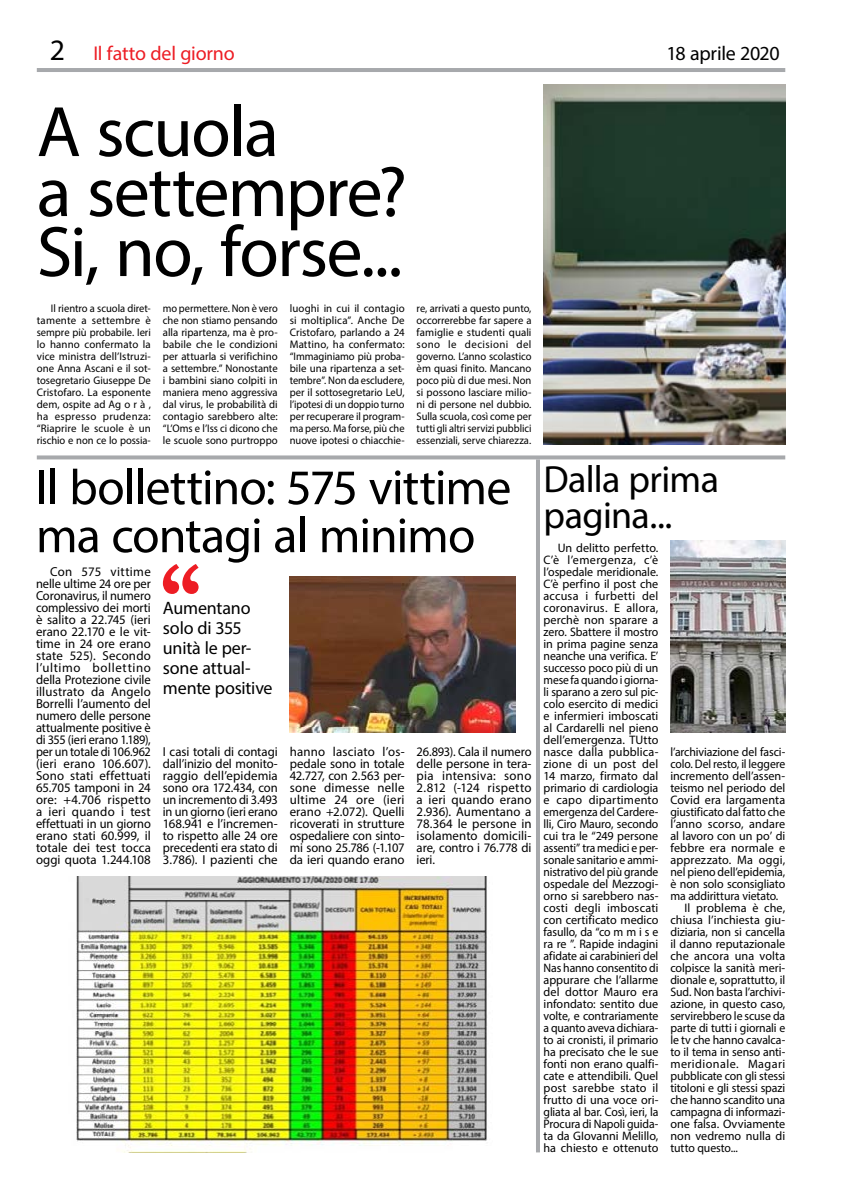
<style>
.page{position:relative;width:842px;height:1191px;background:#fff}
.page>*{position:absolute;margin:0;border:0;box-sizing:border-box;transform-origin:0 0}
.t1{font:72px/60px "Myriad Pro";letter-spacing:-.025em;color:#000}
.t2{font:50px/48px "Myriad Pro";letter-spacing:-.02em;color:#000}
.t3{font:38px/36px "Myriad Pro";letter-spacing:-.02em;color:#000}
.t4{font:20px "Myriad Pro";letter-spacing:-.01em;color:#ed1d24}
.t5{font:20px "Myriad Pro";letter-spacing:-.015em;color:#000}
.t6{font:18px/20px "Myriad Pro";letter-spacing:-.01em;color:#000}
.t7{font:13px/12px "Myriad Pro";color:#000;text-align:justify}
.t8{font:13px/12px "Myriad Pro";color:#000;text-align:justify;scale:.96 1}
.t9{font:12.3px/12px "Myriad Pro";letter-spacing:-.005em;color:#000;text-align:justify}
.t10{font:12.3px "Myriad Pro";letter-spacing:-.005em;color:#000;scale:.96 1}
.t11{font:12.3px "Myriad Pro";letter-spacing:.015em;color:#000}
.t12{font:12.3px "Myriad Pro";letter-spacing:-.005em;color:#000;scale:.95 1}
.t13{font:12.3px "Myriad Pro";letter-spacing:.035em;color:#000}
.t14{font:11px/12px "Myriad Pro";color:#000;text-align:justify;scale:.96 1}
.t15{font:11px/12px "Myriad Pro";color:#000;text-align:justify}
.t16{font:11px/12px "Myriad Pro";color:#000;text-align:justify;scale:.95 1}
.s1{font-size:29.7px;color:#000}
</style>
<div class="page">
<img style="left:543px;top:84px;width:242px;height:360px">
<img style="left:76px;top:876px;width:411px;height:276px">
<img style="left:670px;top:540px;width:115px;height:192px">
<img style="left:290px;top:576px;width:226px;height:156px">
<hr style="left:536px;top:459px;width:4px;height:693px;background:#a7a9ac">
<svg style="left:37px;top:455px;width:748px;height:4px;background:#b1b2b5"></svg>
<hr style="left:37px;top:68px;width:748px;height:4px;background:#a7a9ac">
<svg style="left:163px;top:564px;width:36px;height:30px"></svg>
<h3 class="t4" style="left:50px;top:41px;width:187px"><span class="s1">2</span> Il fatto del giorno</h3>
<h3 class="t5" style="left:667px;top:41px;width:115px">18 aprile 2020</h3>
<h1 class="t1" style="left:37px;top:101px;width:372px">A scuola<br>a settempre?<br>Si, no, forse...</h1>
<p class="t14" style="left:37px;top:302px;width:120px;text-indent:14px">Il rientro a scuola diret&shy;tamente a settembre è sempre più probabile. Ieri lo hanno confermato la vice ministra dell’Istruzi&shy;one Anna Ascani e il sot&shy;tosegretario Giuseppe De Cristofaro. La esponente dem, ospite ad Ag o r à , ha espresso prudenza: “Riaprire le scuole è un rischio e non ce lo possia-</p>
<p class="t16" style="left:163px;top:302px;width:122px">mo permettere. Non è vero che non stiamo pensando alla ripartenza, ma è pro&shy;babile che le condizioni per attuarla si verifichino a settembre.” Nonostante i bambini siano colpiti in maniera meno aggressiva dal virus, le probabilità di contagio sarebbero alte: “L’Oms e l’Iss ci dicono che le scuole sono purtroppo</p>
<p class="t15" style="left:290px;top:302px;width:116px">luoghi in cui il contagio si moltiplica”. Anche De Cristofaro, parlando a 24<br>Mattino, ha confermato: “Immaginiamo più proba&shy;bile una ripartenza a set&shy;tembre”. Non da escludere, per il sottosegretario LeU, l’ipotesi di un doppio turno per recuperare il program&shy;ma perso. Ma forse, più che nuove ipotesi o chiacchie-</p>
<p class="t14" style="left:417px;top:302px;width:121px">re, arrivati a questo punto, occorrerebbe far sapere a famiglie e studenti quali sono le decisioni del governo. L’anno scolastico èm quasi finito. Mancano poco più di due mesi. Non si possono lasciare milio&shy;ni di persone nel dubbio.<br>Sulla scuola, così come per tutti gli altri servizi pubblici essenziali, serve chiarezza.</p>
<h2 class="t2" style="left:36px;top:462px;width:477px">Il bollettino: 575 vittime ma contagi al minimo</h2>
<p class="t7" style="left:36px;top:565px;width:116px;text-indent:14px">Con 575 vittime nelle ultime 24 ore per Coronavirus, il numero complessivo dei morti è salito a 22.745 (ieri erano 22.170 e le vit&shy;time in 24 ore erano state 525). Secondo l’ultimo bollettino della Protezione civile illustrato da Angelo Borrelli l’aumento del numero delle persone attualmente positive è di 355 (ieri erano 1.189), per un totale di 106.962 (ieri erano 106.607).<br>Sono stati effettuati 65.705 tamponi in 24 ore: +4.706 rispetto a ieri quando i test effettuati in un giorno erano stati 60.999, il totale dei test tocca oggi quota 1.244.108</p>
<h3 class="t6" style="left:163px;top:597px;width:111px">Aumentano solo di 355 unità le per&shy;sone attual&shy;mente positive</h3>
<p class="t7" style="left:163px;top:745px;width:116px">I casi totali di contagi dall’inizio del monito&shy;raggio dell’epidemia sono ora 172.434, con un incremento di 3.493 in un giorno (ieri erano 168.941 e l’incremen&shy;to rispetto alle 24 ore precedenti era stato di 3.786). I pazienti che</p>
<p class="t7" style="left:290px;top:745px;width:116px">hanno lasciato l’os&shy;pedale sono in totale 42.727, con 2.563 per&shy;sone dimesse nelle ultime 24 ore (ieri erano +2.072). Quelli ricoverati in strutture ospedaliere con sinto&shy;mi sono 25.786 (-1.107 da ieri quando erano</p>
<p class="t8" style="left:417px;top:745px;width:121px">26.893). Cala il numero delle persone in tera&shy;pia intensiva: sono 2.812 (-124 rispetto a ieri quando erano 2.936). Aumentano a 78.364 le persone in isolamento domicili&shy;are, contro i 76.778 di ieri.</p>
<h3 class="t3" style="left:543px;top:461px;width:177px">Dalla prima pagina...</h3>
<p class="t9" style="left:543px;top:542px;width:116px;text-indent:14px">Un delitto perfetto.<br>C’è l’emergenza, c’è l’ospedale meridionale.<br>C’è perfino il post che accusa i furbetti del coronavirus. E allora, perchè non sparare a zero. Sbattere il mostro in prima pagine senza neanche una verifica. E’ successo poco più di un mese fa quando i giorna&shy;li sparano a zero sul pic&shy;colo esercito di medici e infermieri imboscati al Cardarelli nel pieno dell’emergenza. TUtto nasce dalla pubblica&shy;zione di un post del 14 marzo, firmato dal primario di cardiologia e capo dipartimento emergenza del Cardere&shy;lli, Ciro Mauro, secondo cui tra le “249 persone assenti” tra medici e per&shy;sonale sanitario e ammi&shy;nistrativo del più grande ospedale del Mezzogi&shy;orno si sarebbero nas&shy;costi degli imboscati con certificato medico fasullo, da “co m m i s e ra re ”. Rapide indagini afidate ai carabinieri del Nas hanno consentito di appurare che l’allarme del dottor Mauro era infondato: sentito due volte, e contrariamente a quanto aveva dichiara&shy;to ai cronisti, il primario ha precisato che le sue fonti non erano qualfi&shy;cate e attendibili. Quel post sarebbe stato il frutto di una voce ori&shy;gliata al bar. Così, ieri, la Procura di Napoli guida&shy;ta da GIovanni Melillo, ha chiesto e ottenuto</p>
<p class="t10" style="left:670px;top:744px;width:121px">l’archiviazione del fasci-</p>
<p class="t12" style="left:670px;top:756px;width:122px">colo. Del resto, il leggere</p>
<p class="t9" style="left:670px;top:770px;width:116px">incremento dell’assen-</p>
<p class="t9" style="left:670px;top:782px;width:116px">teismo nel periodo del</p>
<p class="t9" style="left:670px;top:794px;width:116px">Covid era largamenta</p>
<p class="t10" style="left:670px;top:804px;width:121px">giustificato dal fatto che</p>
<p class="t9" style="left:670px;top:818px;width:116px">l’anno scorso, andare</p>
<p class="t9" style="left:670px;top:830px;width:116px">al lavoro con un po’ di</p>
<p class="t9" style="left:670px;top:842px;width:116px">febbre era normale e</p>
<p class="t11" style="left:670px;top:852px;width:116px">apprezzato. Ma oggi,</p>
<p class="t10" style="left:670px;top:864px;width:121px">nel pieno dell’epidemia,</p>
<p class="t9" style="left:670px;top:878px;width:116px">è non solo sconsigliato</p>
<p class="t10" style="left:670px;top:888px;width:114px">ma addirittura vietato.</p>
<p class="t11" style="left:685px;top:900px;width:102px">Il problema è che,</p>
<p class="t9" style="left:670px;top:914px;width:116px">chiusa l’inchiesta giu-</p>
<p class="t9" style="left:670px;top:926px;width:116px">diziaria, non si cancella</p>
<p class="t9" style="left:670px;top:938px;width:116px">il danno reputazionale</p>
<p class="t9" style="left:670px;top:950px;width:116px">che ancora una volta</p>
<p class="t9" style="left:670px;top:962px;width:116px">colpisce la sanità meri-</p>
<p class="t10" style="left:670px;top:972px;width:121px">dionale e, soprattutto, il</p>
<p class="t10" style="left:670px;top:984px;width:121px">Sud. Non basta l’archivi-</p>
<p class="t9" style="left:670px;top:998px;width:116px">azione, in questo caso,</p>
<p class="t10" style="left:670px;top:1008px;width:121px">servirebbero le scuse da</p>
<p class="t10" style="left:670px;top:1020px;width:121px">parte di tutti i giornali e</p>
<p class="t10" style="left:670px;top:1032px;width:121px">le tv che hanno cavalca-</p>
<p class="t10" style="left:670px;top:1044px;width:121px">to il tema in senso anti-</p>
<p class="t13" style="left:670px;top:1056px;width:116px">meridionale. Magari</p>
<p class="t10" style="left:670px;top:1068px;width:121px">pubblicate con gli stessi</p>
<p class="t10" style="left:670px;top:1080px;width:121px">titoloni e gli stessi spazi</p>
<p class="t10" style="left:670px;top:1092px;width:121px">che hanno scandito una</p>
<p class="t10" style="left:670px;top:1104px;width:121px">campagna di informazi-</p>
<p class="t9" style="left:670px;top:1118px;width:116px">one falsa. Ovviamente</p>
<p class="t9" style="left:670px;top:1130px;width:116px">non vedremo nulla di</p>
<p class="t10" style="left:670px;top:1140px;width:72px">tutto questo...</p>
</div>
